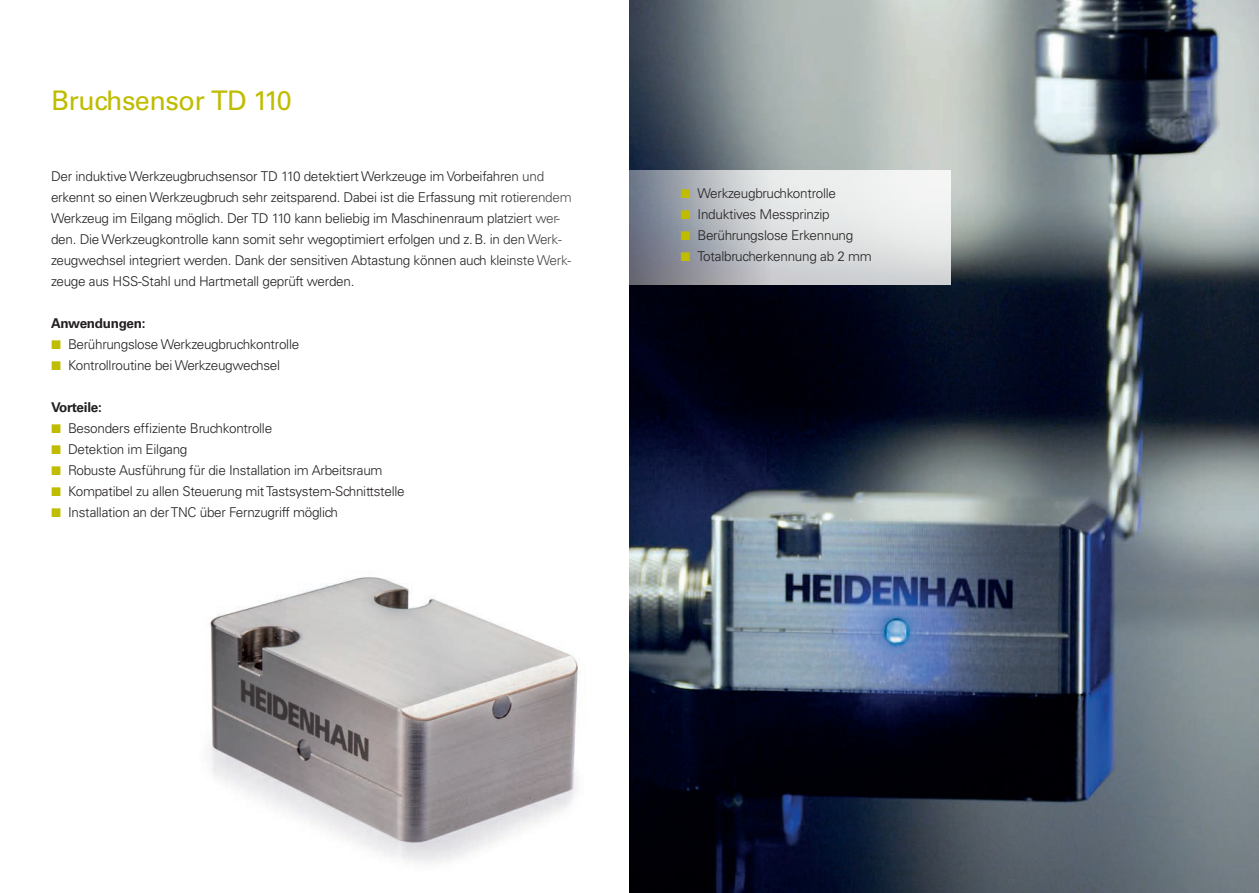
<style>
.page{position:relative;width:1259px;height:893px;background:#fff}
.page>*{position:absolute;margin:0;border:0;box-sizing:border-box;transform-origin:0 0}
.t1{font:27px "Univers";letter-spacing:-.02em;color:#c0bc00}
.t2{font:300 13.5px/21px "Univers";letter-spacing:-.02em;color:#231f20}
.t3{font:700 13.5px "Univers";letter-spacing:-.02em;color:#231f20}
</style>
<div class="page">
<img style="left:206px;top:577px;width:375px;height:287px">
<img style="left:629px;top:0;width:630px;height:893px">
<svg style="left:629px;top:170px;width:321px;height:114px;background:#c6c9cd"></svg>
<svg style="left:681px;top:189px;width:9px;height:9px"></svg>
<svg style="left:681px;top:210px;width:9px;height:9px"></svg>
<svg style="left:681px;top:231px;width:9px;height:9px"></svg>
<svg style="left:681px;top:252px;width:9px;height:9px"></svg>
<h1 class="t1" style="left:51px;top:84px;width:242px">Bruchsensor TD 110</h1>
<p class="t2" style="left:51px;top:166px;width:522px">Der induktive Werkzeugbruchsensor TD 110 detektiert Werkzeuge im Vorbeifahren und erkennt so einen Werkzeugbruch sehr zeitsparend. Dabei ist die Erfassung mit rotierendem Werkzeug im Eilgang möglich. Der TD 110 kann beliebig im Maschinenraum platziert wer&shy;den. Die Werkzeugkontrolle kann somit sehr wegoptimiert erfolgen und z.B. in den Werk&shy;zeugwechsel integriert werden. Dank der sensitiven Abtastung können auch kleinste Werk&shy;zeuge aus HSS-Stahl und Hartmetall geprüft werden.</p>
<p class="t3" style="left:51px;top:315px;width:96px">Anwendungen:</p>
<p class="t2" style="left:68px;top:334px;width:233px">Berührungslose Werkzeugbruchkontrolle<br>Kontrollroutine bei Werkzeugwechsel</p>
<p class="t3" style="left:51px;top:399px;width:52px">Vorteile:</p>
<p class="t2" style="left:68px;top:418px;width:338px">Besonders effiziente Bruchkontrolle<br>Detektion im Eilgang<br>Robuste Ausführung für die Installation im Arbeitsraum Kompatibel zu allen Steuerung mit Tastsystem-Schnittstelle Installation an der TNC über Fernzugriff möglich</p>
<p class="t2" style="left:697px;top:183px;width:176px">Werkzeugbruchkontrolle<br>Induktives Messprinzip<br>Berührungslose Erkennung<br>Totalbrucherkennung ab 2 mm</p>
</div>
